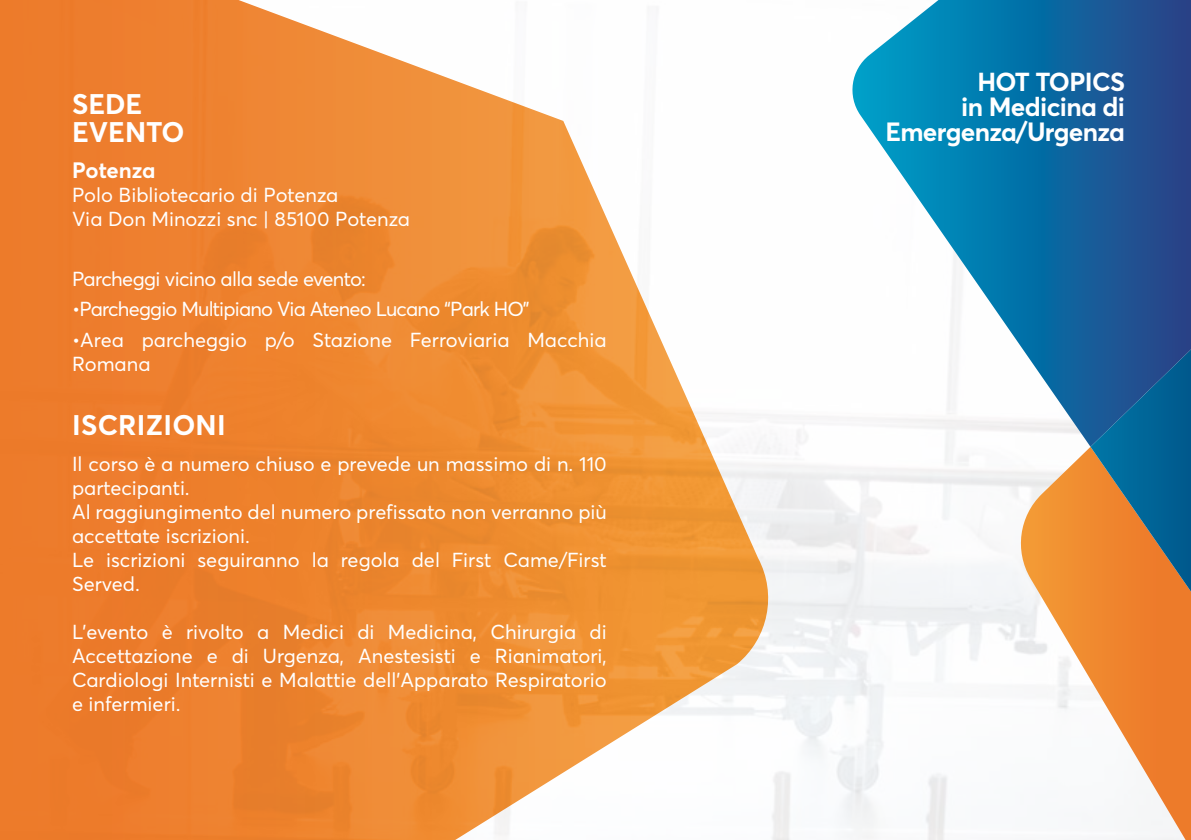
<style>
.page{position:relative;width:1191px;height:840px;background:#fff}
.page>*{position:absolute;margin:0;border:0;box-sizing:border-box;transform-origin:0 0}
.t1{font:700 28px/28px "Averta";letter-spacing:.005em;color:#fff}
.t2{font:700 26px/25px "Averta";letter-spacing:-.025em;color:#fff;text-align:right}
.t3{font:700 25.6px "Averta";letter-spacing:-.025em;color:#fff}
.t4{font:700 22px "Averta";letter-spacing:-.005em;color:#fff}
.t5{font:20px/24px "Averta";color:#fff}
.t6{font:20px "Averta";letter-spacing:-.04em;color:#fff}
.t7{font:20px "Averta";letter-spacing:-.03em;color:#fff}
</style>
<div class="page">
<img style="left:0;top:0;width:1014px;height:839px">
<svg style="left:847px;top:0;width:344px;height:446px"></svg>
<svg style="left:1014px;top:447px;width:177px;height:392px"></svg>
<svg style="left:1090px;top:349px;width:101px;height:242px;background:#4d6975"></svg>
<h1 class="t1" style="left:72px;top:90px;width:114px">SEDE<br>EVENTO</h1>
<p class="t4" style="left:72px;top:156px;width:85px">Potenza</p>
<p class="t5" style="left:72px;top:183px;width:339px">Polo Bibliotecario di Potenza<br>Via Don Minozzi snc | 85100 Potenza</p>
<p class="t7" style="left:72px;top:267px;width:295px">Parcheggi vicino alla sede evento:</p>
<p class="t6" style="left:72px;top:297px;width:459px">•Parcheggio Multipiano Via Ateneo Lucano “Park HO”</p>
<p class="t5" style="left:72px;top:327px;width:536px">•Area parcheggio p/o Stazione Ferroviaria Macchia<br>Romana</p>
<h1 class="t1" style="left:72px;top:410px;width:155px">ISCRIZIONI</h1>
<p class="t5" style="left:72px;top:451px;width:536px">Il corso è a numero chiuso e prevede un massimo di n. 110 partecipanti.<br>Al raggiungimento del numero prefissato non verranno più accettate iscrizioni.<br>Le iscrizioni seguiranno la regola del First Came/First Served.</p>
<p class="t5" style="left:72px;top:619px;width:536px;text-align:justify">L’evento è rivolto a Medici di Medicina, Chirurgia di Accettazione e di Urgenza, Anestesisti e Rianimatori, Cardiologi Internisti e Malattie dell’Apparato Respiratorio e infermieri.</p>
<p class="t3" style="left:977px;top:66px;width:149px">HOT TOPICS</p>
<h2 class="t2" style="left:885px;top:94px;width:241px">in Medicina di<br>Emergenza/Urgenza</h2>
</div>
